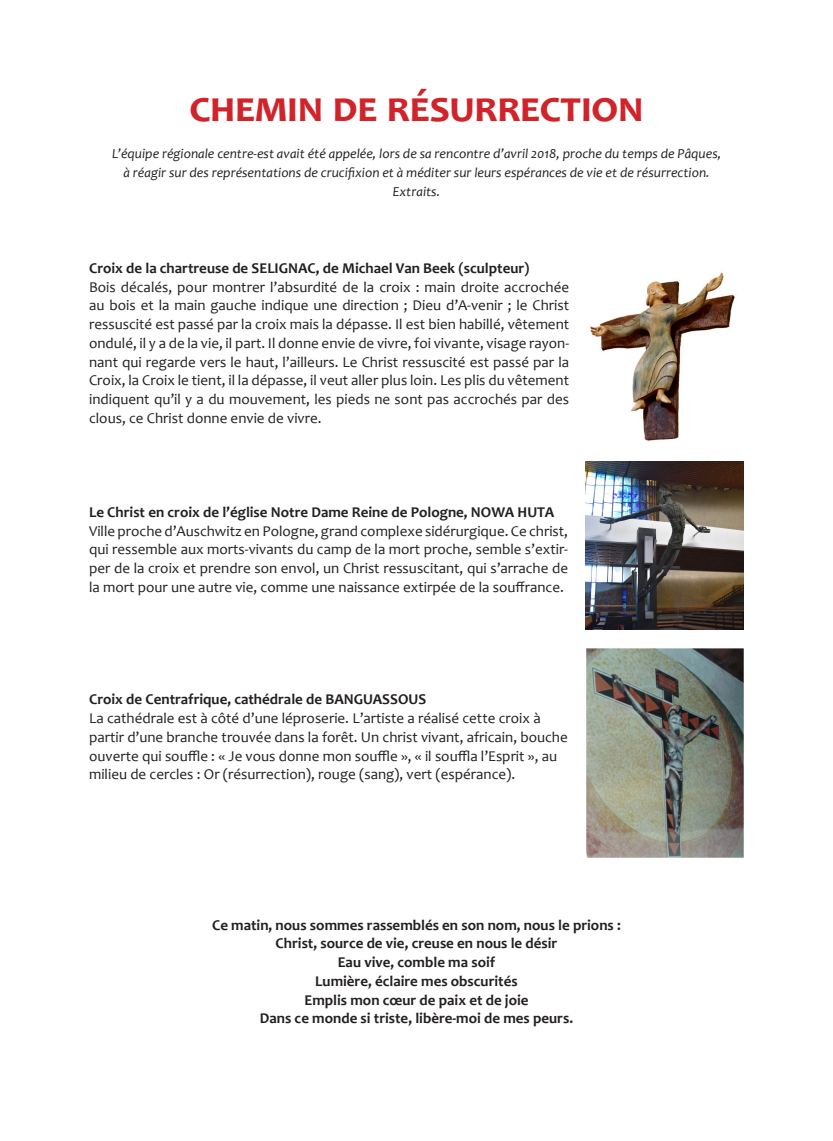
<style>
.page{position:relative;width:833px;height:1141px;background:#fff}
.page>*{position:absolute;margin:0;border:0;box-sizing:border-box;transform-origin:0 0}
.t1{font:700 43.75px "Candara";color:#d1232a}
.t2{font:15px/18.8px "Candara";color:#231f20;text-align:justify}
.t3{font:700 15px "Candara";color:#231f20}
.t4{font:italic 13.75px "Candara";color:#231f20}
</style>
<div class="page">
<img style="left:590px;top:272px;width:145px;height:169px">
<img style="left:585px;top:462px;width:158px;height:167px">
<img style="left:586px;top:648px;width:157px;height:209px">
<p class="t1" style="left:190px;top:80px;width:455px">chemin de résurrection</p>
<p class="t4" style="left:112px;top:145px;width:610px">L’équipe régionale centre-est avait été appelée, lors de sa rencontre d’avril 2018, proche du temps de Pâques,</p>
<p class="t4" style="left:123px;top:164px;width:587px">à réagir sur des représentations de crucifixion et à méditer sur leurs espérances de vie et de résurrection.</p>
<p class="t4" style="left:392px;top:183px;width:49px">Extraits.</p>
<p class="t3" style="left:89px;top:259px;width:442px">Croix de la chartreuse de SELIGNAC, de Michael Van Beek (sculpteur)</p>
<p class="t2" style="left:89px;top:277px;width:481px">Bois décalés, pour montrer l’absurdité de la croix : main droite accrochée au bois et la main gauche indique une direction ; Dieu d’A-venir ; le Christ ressuscité est passé par la croix mais la dépasse. Il est bien habillé, vêtement ondulé, il y a de la vie, il part. Il donne envie de vivre, foi vivante, visage rayon&shy;nant qui regarde vers le haut, l’ailleurs. Le Christ ressuscité est passé par la Croix, la Croix le tient, il la dépasse, il veut aller plus loin. Les plis du vêtement indiquent qu’il y a du mouvement, les pieds ne sont pas accrochés par des clous, ce Christ donne envie de vivre.</p>
<p class="t3" style="left:89px;top:503px;width:466px">Le Christ en croix de l’église Notre Dame Reine de Pologne, NOWA HUTA</p>
<p class="t2" style="left:89px;top:521px;width:480px">Ville proche d’Auschwitz en Pologne, grand complexe sidérurgique. Ce christ, qui ressemble aux morts-vivants du camp de la mort proche, semble s’extir&shy;per de la croix et prendre son envol, un Christ ressuscitant, qui s’arrache de la mort pour une autre vie, comme une naissance extirpée de la souffrance.</p>
<p class="t3" style="left:89px;top:690px;width:338px">Croix de Centrafrique, cathédrale de BANGUASSOUS</p>
<p class="t2" style="left:89px;top:709px;width:480px;text-align:left">La cathédrale est à côté d’une léproserie. L’artiste a réalisé cette croix à partir d’une branche trouvée dans la forêt. Un christ vivant, africain, bouche ouverte qui souffle : « Je vous donne mon souffle », « il souffla l’Esprit », au milieu de cercles : Or (résurrection), rouge (sang), vert (espérance).</p>
<p class="t3" style="left:212px;top:915px;width:410px">Ce matin, nous sommes rassemblés en son nom, nous le prions :</p>
<p class="t3" style="left:275px;top:934px;width:283px">Christ, source de vie, creuse en nous le désir</p>
<p class="t3" style="left:337px;top:953px;width:159px">Eau vive, comble ma soif</p>
<p class="t3" style="left:315px;top:971px;width:204px">Lumière, éclaire mes obscurités</p>
<p class="t3" style="left:304px;top:990px;width:225px">Emplis mon cœur de paix et de joie</p>
<p class="t3" style="left:259px;top:1009px;width:315px">Dans ce monde si triste, libère-moi de mes peurs.</p>
</div>
